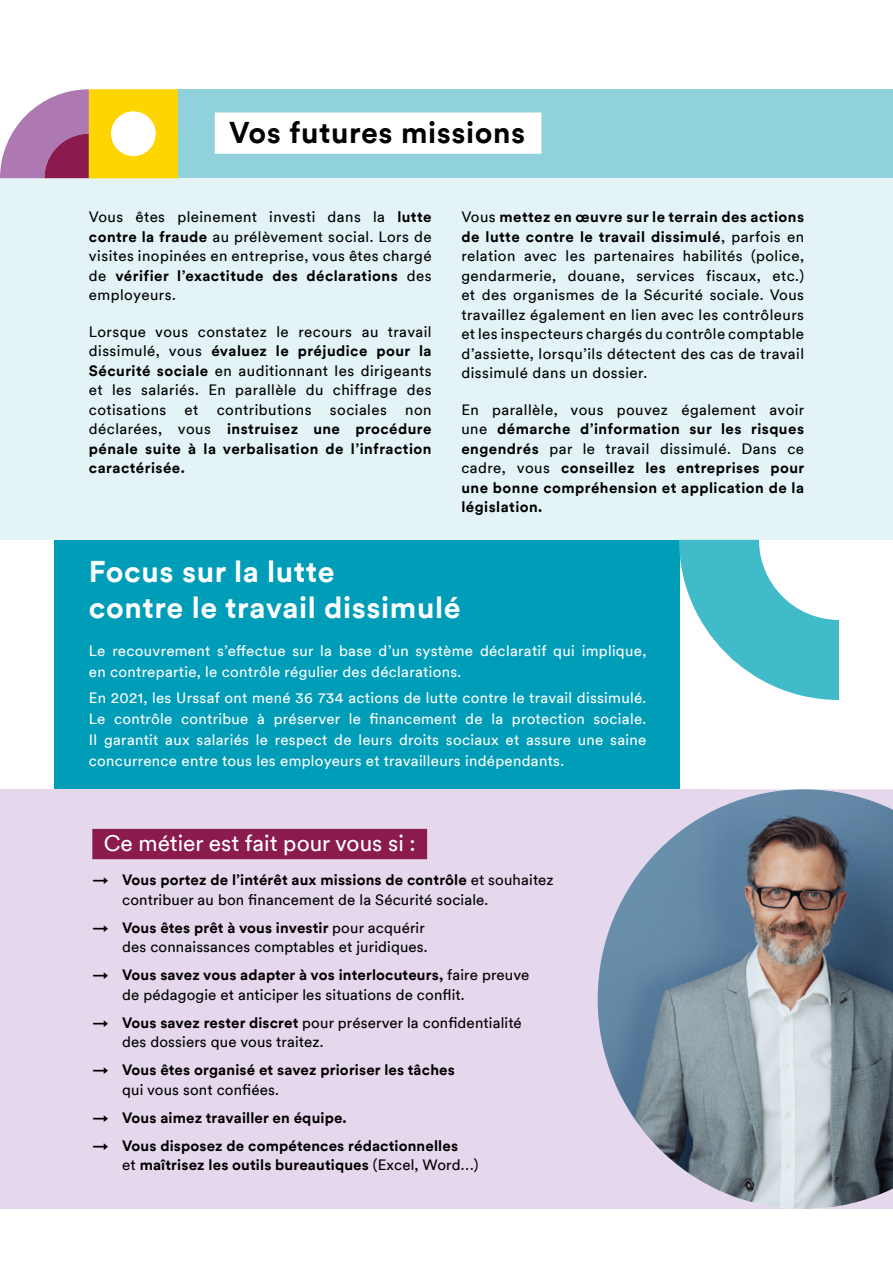
<style>
.page{position:relative;width:893px;height:1263px;background:#fff}
.page>*{position:absolute;margin:0;border:0;box-sizing:border-box;transform-origin:0 0}
.t1{font:700 30px/36px "Circular";letter-spacing:.02em;color:#fff}
.TItre_H1_Page_1{font:700 30px "Circular";letter-spacing:.02em;color:#000}
.t2{font:22.5px "Circular";color:#fff}
.t3{font:15px/19.5px "Circular";letter-spacing:.01em;color:#000;text-align:justify}
.t4{font:700 15px/19.5px "Circular";letter-spacing:.01em;color:#000}
.t5{font:15px/21px "Circular";letter-spacing:.02em;color:#fff}
.s1{font-weight:700}
.s2{font-weight:400}
.s3{font-weight:500}
</style>
<div class="page">
<div style="left:0;top:178px;width:893px;height:362px;background:#e3f3f6"></div>
<div style="left:178px;top:89px;width:715px;height:89px;background:#90d1db"></div>
<svg style="left:0;top:89px;width:178px;height:89px"></svg>
<div style="left:111px;top:112px;width:45px;height:44px;background:#fff;border-radius:50%"></div>
<div style="left:215px;top:112px;width:326px;height:42px;background:#fff"></div>
<div style="left:54px;top:540px;width:625px;height:249px;background:#009db9"></div>
<div style="left:0;top:789px;width:720px;height:420px;background:#e5d7ec"></div>
<img style="left:598px;top:789px;width:295px;height:420px">
<div style="left:92px;top:829px;width:335px;height:30px;background:#8b1a4d"></div>
<svg style="left:679px;top:540px;width:160px;height:160px"></svg>
<h1 class="TItre_H1_Page_1" style="left:229px;top:112px;width:298px">Vos futures missions</h1>
<p class="t3" style="left:89px;top:207px;width:344px">Vous êtes pleinement investi dans la <span class="s1">lutte contre la fraude</span> au prélèvement social. Lors de visites inopinées en entreprise, vous êtes chargé de <span class="s1">vérifier l’exactitude des déclarations</span> des employeurs.</p>
<p class="t3" style="left:89px;top:321px;width:344px">Lorsque vous constatez le recours au travail dissimulé, vous <span class="s1">évaluez le préjudice pour la Sécurité sociale</span> en auditionnant les dirigeants et les salariés. En parallèle du chiffrage des cotisations et contributions sociales non déclarées, vous <span class="s1">instruisez une procédure pénale suite à la verbalisation de l’infraction caractérisée.</span></p>
<p class="t3" style="left:461px;top:207px;width:344px">Vous <span class="s1">mettez en œuvre sur le terrain des actions de lutte contre le travail dissimulé</span>, parfois en relation avec les partenaires habilités (police, gendarmerie, douane, services fiscaux, etc.) et des organismes de la Sécurité sociale. Vous travaillez également en lien avec les contrôleurs et les inspecteurs chargés du contrôle comptable d’assiette, lorsqu’ils détectent des cas de travail dissimulé dans un dossier.</p>
<p class="t4" style="left:461px;top:399px;width:345px;text-align:justify"><span class="s2">En parallèle, vous pouvez également avoir une</span> démarche d’information sur les risques engendrés <span class="s2">par le travail dissimulé. Dans ce cadre, vous</span> conseillez les entreprises pour une bonne compréhension et application de la législation.</p>
<p class="t1" style="left:89px;top:552px;width:373px">Focus sur la lutte<br>contre le travail dissimulé</p>
<p class="t5" style="left:89px;top:640px;width:559px">Le recouvrement s’effectue sur la base d’un système déclaratif qui implique, en contrepartie, le contrôle régulier des déclarations.</p>
<p class="t5" style="left:89px;top:686px;width:559px;text-align:justify">En 2021, les Urssaf ont mené 36 734 actions de lutte contre le travail dissimulé.<br>Le contrôle contribue à préserver le financement de la protection sociale.<br>Il garantit aux salariés le respect de leurs droits sociaux et assure une saine concurrence entre tous les employeurs et travailleurs indépendants.</p>
<p class="t2" style="left:104px;top:828px;width:314px">Ce métier est fait pour vous si :</p>
<p class="t3" style="left:122px;top:869px;width:433px;text-indent:-30px"><span class="s3">→</span> <span class="s1">Vous portez de l’intérêt aux missions de contrôle</span> et souhaitez contribuer au bon financement de la Sécurité sociale.</p>
<p class="t3" style="left:92px;top:917px;width:337px;text-align:right"><span class="s3">→</span> <span class="s1">Vous êtes prêt à vous investir</span> pour acquérir des connaissances comptables et juridiques.</p>
<p class="t3" style="left:122px;top:964px;width:409px;text-indent:-30px"><span class="s3">→</span> <span class="s1">Vous savez vous adapter à vos interlocuteurs,</span> faire preuve de pédagogie et anticiper les situations de conflit.</p>
<p class="t3" style="left:122px;top:1012px;width:401px;text-indent:-30px"><span class="s3">→</span> <span class="s1">Vous savez rester discret</span> pour préserver la confidentialité des dossiers que vous traitez.</p>
<p class="t4" style="left:122px;top:1059px;width:334px;text-indent:-30px"><span class="s3">→</span> Vous êtes organisé et savez prioriser les tâches <span class="s2">qui vous sont confiées.</span></p>
<p class="t4" style="left:92px;top:1107px;width:256px"><span class="s3">→</span> Vous aimez travailler en équipe.</p>
<p class="t4" style="left:122px;top:1135px;width:358px;text-indent:-30px"><span class="s3">→</span> Vous disposez de compétences rédactionnelles<br><span class="s2">et</span> maîtrisez les outils bureautiques <span class="s2">(Excel, Word…)</span></p>
</div>
